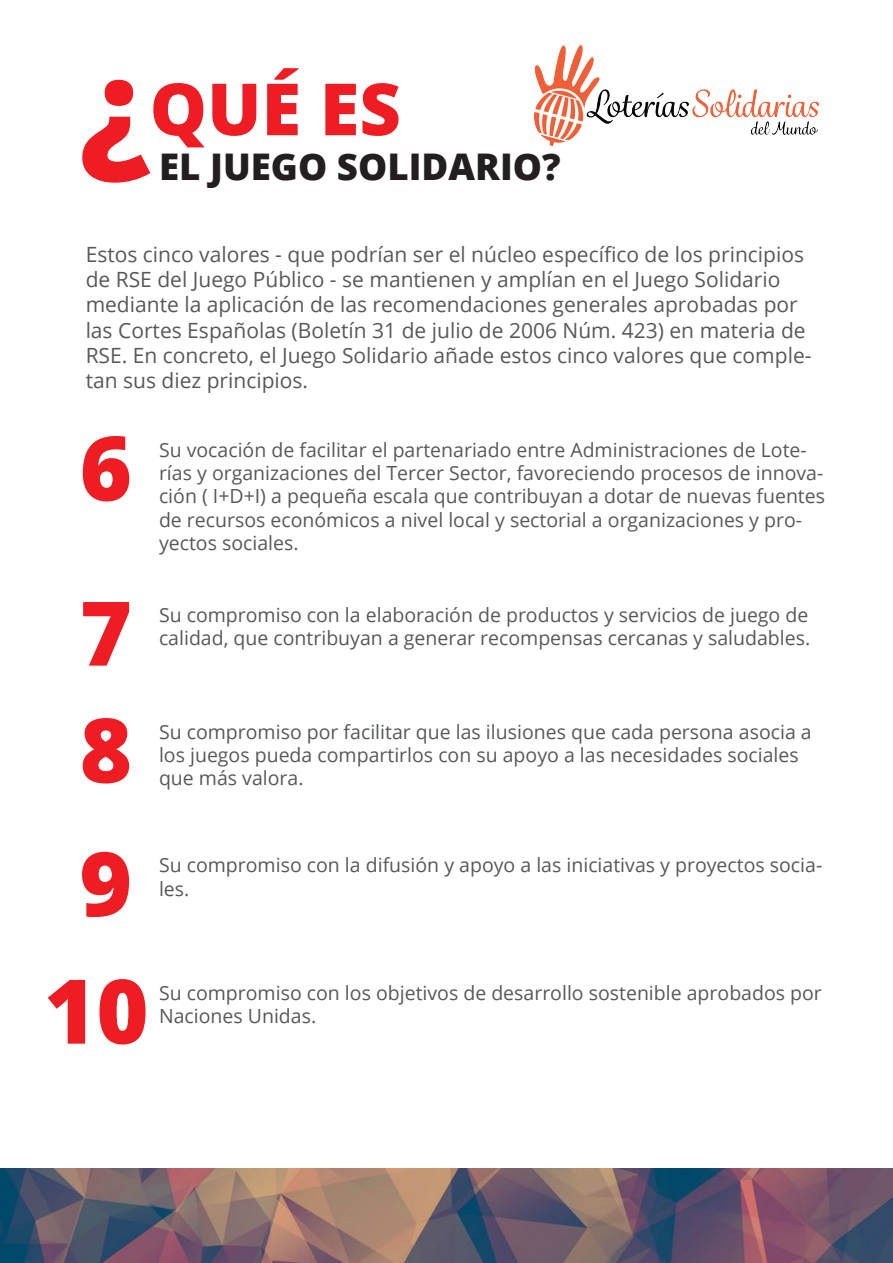
<style>
.page{position:relative;width:893px;height:1263px;background:#fff}
.page>*{position:absolute;margin:0;border:0;box-sizing:border-box;transform-origin:0 0}
.t1{font:800 139.8px "Open Sans";color:#ee1d23}
.t2{font:800 89.25px "Open Sans";color:#ee1d23}
.t3{font:800 72px "Open Sans";color:#ee1d23}
.t4{font:800 36.75px "Open Sans";color:#231f20}
.t5{font:21px/25.2px "Open Sans";color:#57585a}
.t6{font:19.5px/23.4px "Open Sans";color:#57585a}
</style>
<div class="page">
<img style="left:0;top:1168px;width:893px;height:95px">
<img style="left:534px;top:46px;width:285px;height:99px">
<h3 class="t3" style="left:150px;top:54px;width:253px">QUÉ ES</h3>
<h1 class="t1" style="left:80px;top:1px;width:72px">¿</h1>
<h3 class="t4" style="left:159px;top:139px;width:403px">EL JUEGO SOLIDARIO?</h3>
<p class="t5" style="left:86px;top:241px;width:727px">Estos cinco valores - que podrían ser el núcleo específico de los principios de RSE del Juego Público - se mantienen y amplían en el Juego Solidario mediante la aplicación de las recomendaciones generales aprobadas por las Cortes Españolas (Boletín 31 de julio de 2006 Núm. 423) en materia de RSE. En concreto, el Juego Solidario añade estos cinco valores que comple&shy;tan sus diez principios.</p>
<h2 class="t2" style="left:80px;top:400px;width:54px">6</h2>
<h2 class="t2" style="left:80px;top:565px;width:54px">7</h2>
<h2 class="t2" style="left:80px;top:682px;width:54px">8</h2>
<h2 class="t2" style="left:80px;top:816px;width:54px">9</h2>
<p class="t6" style="left:159px;top:437px;width:668px">Su vocación de facilitar el partenariado entre Administraciones de Lote&shy;rías y organizaciones del Tercer Sector, favoreciendo procesos de innova&shy;ción ( I+D+I) a pequeña escala que contribuyan a dotar de nuevas fuentes de recursos económicos a nivel local y sectorial a organizaciones y pro&shy;yectos sociales.</p>
<p class="t6" style="left:159px;top:602px;width:651px">Su compromiso con la elaboración de productos y servicios de juego de</p>
<p class="t6" style="left:159px;top:626px;width:653px">calidad, que contribuyan a generar recompensas cercanas y saludables.</p>
<p class="t6" style="left:159px;top:719px;width:654px">Su compromiso por facilitar que las ilusiones que cada persona asocia a los juegos pueda compartirlos con su apoyo a las necesidades sociales</p>
<p class="t6" style="left:159px;top:766px;width:146px">que más valora.</p>
<p class="t6" style="left:159px;top:853px;width:665px">Su compromiso con la difusión y apoyo a las iniciativas y proyectos socia-</p>
<p class="t6" style="left:159px;top:876px;width:32px">les.</p>
<h2 class="t2" style="left:44px;top:943px;width:106px">10</h2>
<p class="t6" style="left:159px;top:980px;width:664px">Su compromiso con los objetivos de desarrollo sostenible aprobados por</p>
<p class="t6" style="left:159px;top:1004px;width:159px">Naciones Unidas.</p>
</div>
